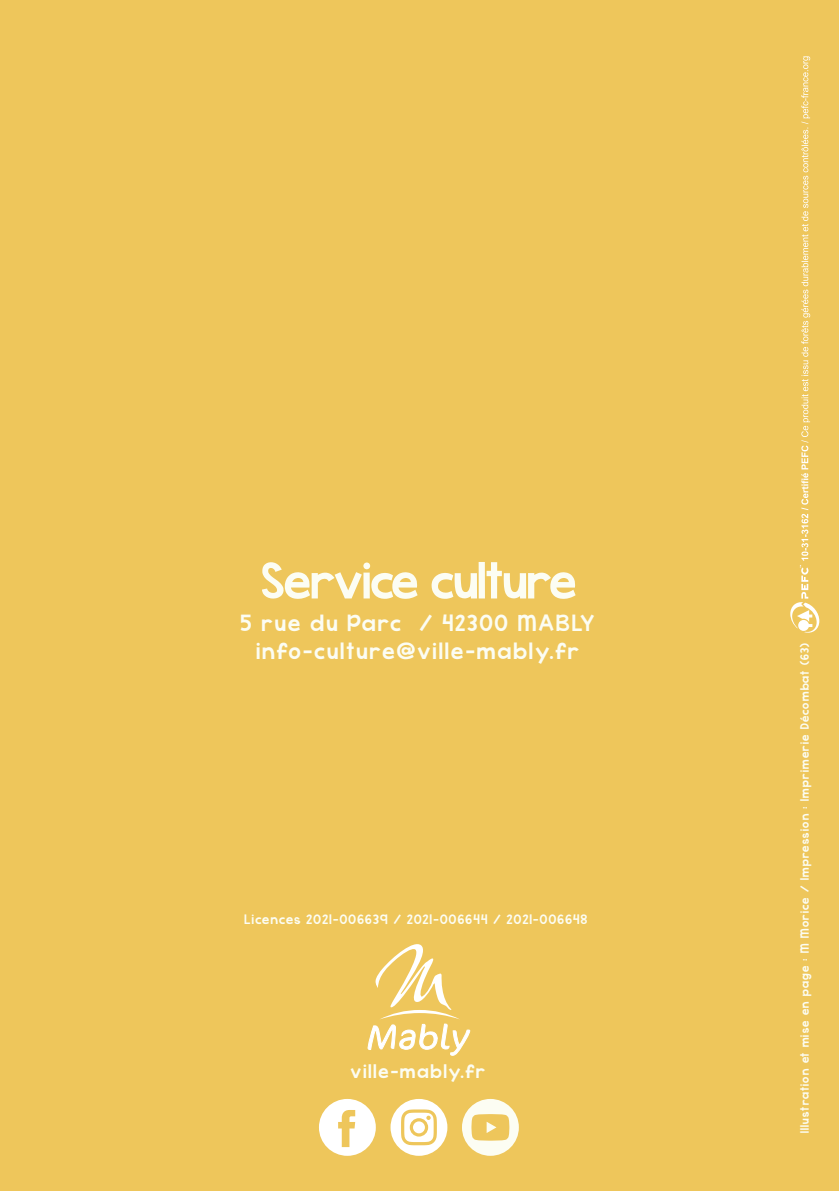
<style>
.page{position:relative;width:839px;height:1191px;background:#eec65b}
.page>*{position:absolute;margin:0;border:0;box-sizing:border-box;transform-origin:0 0}
.t1{font:53.2px "KG Whatthe Teacher Wants";color:#fcfdf3}
.t2{font:24px/28px "KG Whatthe Teacher Wants";letter-spacing:.1em;color:#fcfdf3;text-align:center}
.t3{font:20px "KG Whatthe Teacher Wants";letter-spacing:.105em;color:#fcfdf3}
.t4{font:14px "KG Whatthe Teacher Wants";letter-spacing:.1em;color:#fcfdf3}
.t5{font:12.4px "KG Whatthe Teacher Wants";letter-spacing:.1em;color:#fcfdf3}
</style>
<div class="page">
<svg style="left:790px;top:56px;width:29px;height:577px"></svg>
<svg style="left:368px;top:944px;width:102px;height:112px"></svg>
<svg style="left:319px;top:1099px;width:57px;height:57px"></svg>
<div style="left:390px;top:1099px;width:57px;height:57px;background:#fff;border-radius:50%"></div>
<svg style="left:401px;top:1109px;width:36px;height:36px"></svg>
<div style="left:462px;top:1099px;width:57px;height:57px;background:#fcfdf3;border-radius:50%"></div>
<svg style="left:471px;top:1114px;width:38px;height:26px"></svg>
<h1 class="t1" style="left:261px;top:547px;width:316px">Service culture</h1>
<h2 class="t2" style="left:241px;top:608px;width:355px">5 rue du Parc / 42300 MABLY info-culture@ville-mably.fr</h2>
<p class="t4" style="left:245px;top:910px;width:344px">Licences 2021-006639 / 2021-006644 / 2021-006648</p>
<h3 class="t3" style="left:351px;top:1059px;width:136px">ville-mably.fr</h3>
<p class="t5" style="left:797px;top:1133px;width:491px;rotate:-90deg">Illustration et mise en page : M Morice / Impression : Imprimerie Décombat (63)</p>
</div>
